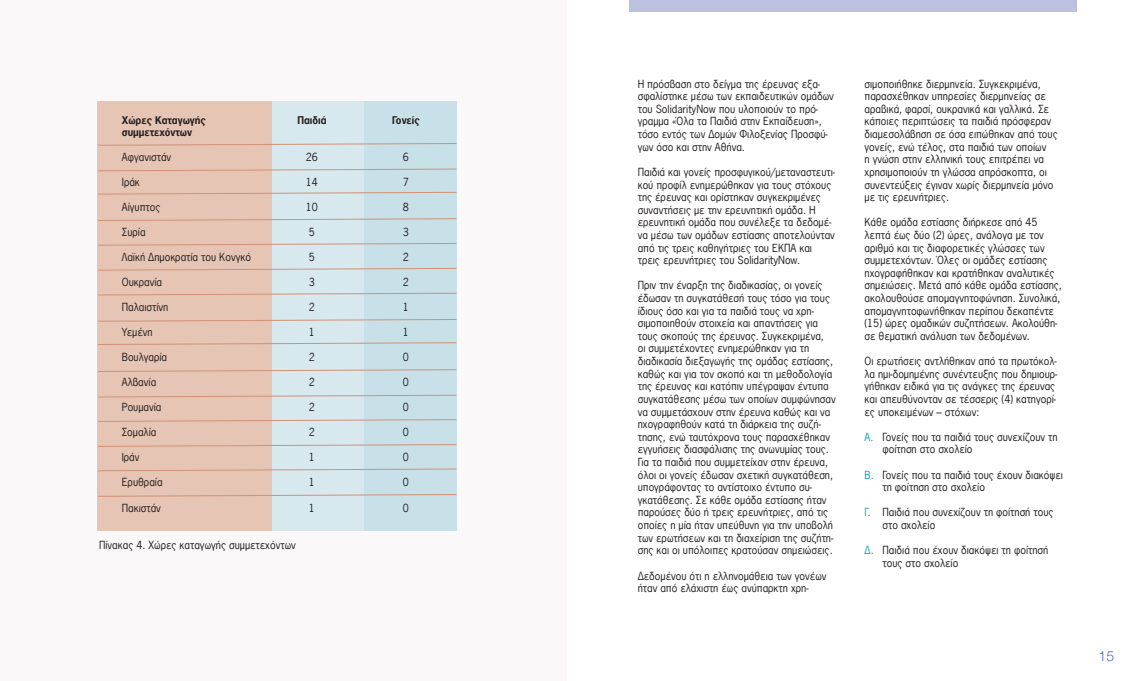
<style>
.page{position:relative;width:1134px;height:681px;background:#fff}
.page>*{position:absolute;margin:0;border:0;box-sizing:border-box;transform-origin:0 0}
.t1{font:300 14px "Helvetica Neue";color:#4f69b2}
.t2{font:10.5px/12.6px "News Gothic Greek";color:#231f20}
.t3{font:700 10px "News Gothic Greek";color:#231f20}
.s1{color:#149cb4}
</style>
<div class="page">
<div style="left:0;top:0;width:567px;height:680px;background:#faf8f9"></div>
<div style="left:98px;top:101px;width:177px;height:429px;background:#e7c5b4"></div>
<div style="left:272px;top:101px;width:92px;height:429px;background:#d7e8ee"></div>
<div style="left:364px;top:101px;width:92px;height:429px;background:#c8e0e8"></div>
<svg style="left:98px;top:143px;width:359px;height:3px"></svg>
<svg style="left:98px;top:168px;width:359px;height:3px"></svg>
<svg style="left:98px;top:192px;width:359px;height:2px"></svg>
<svg style="left:98px;top:218px;width:359px;height:3px"></svg>
<svg style="left:98px;top:243px;width:359px;height:2px"></svg>
<svg style="left:98px;top:268px;width:359px;height:2px"></svg>
<svg style="left:98px;top:292px;width:359px;height:3px"></svg>
<svg style="left:98px;top:319px;width:359px;height:2px"></svg>
<svg style="left:98px;top:342px;width:359px;height:3px"></svg>
<svg style="left:98px;top:369px;width:359px;height:3px"></svg>
<svg style="left:98px;top:394px;width:359px;height:3px"></svg>
<svg style="left:110px;top:419px;width:347px;height:2px"></svg>
<svg style="left:105px;top:444px;width:352px;height:2px"></svg>
<svg style="left:98px;top:468px;width:359px;height:3px"></svg>
<svg style="left:98px;top:494px;width:359px;height:2px"></svg>
<div style="left:629px;top:0;width:448px;height:11px;background:#bcc1e0"></div>
<p class="t3" style="left:122px;top:114px;width:85px">Χώρες Καταγωγής</p>
<p class="t3" style="left:297px;top:114px;width:31px">Παιδιά</p>
<p class="t3" style="left:392px;top:114px;width:29px">Γονείς</p>
<p class="t3" style="left:122px;top:126px;width:72px">συμμετεχόντων</p>
<p class="t2" style="left:122px;top:151px;width:51px">Αφγανιστάν</p>
<p class="t2" style="left:306px;top:151px;width:14px">26</p>
<p class="t2" style="left:403px;top:151px;width:8px">6</p>
<p class="t2" style="left:122px;top:176px;width:20px">Ιράκ</p>
<p class="t2" style="left:306px;top:176px;width:14px">14</p>
<p class="t2" style="left:403px;top:176px;width:8px">7</p>
<p class="t2" style="left:122px;top:201px;width:40px">Αίγυπτος</p>
<p class="t2" style="left:306px;top:201px;width:14px">10</p>
<p class="t2" style="left:403px;top:201px;width:8px">8</p>
<p class="t2" style="left:122px;top:226px;width:25px">Συρία</p>
<p class="t2" style="left:309px;top:226px;width:8px">5</p>
<p class="t2" style="left:403px;top:226px;width:8px">3</p>
<p class="t2" style="left:122px;top:251px;width:131px">Λαϊκή Δημοκρατία του Κονγκό</p>
<p class="t2" style="left:309px;top:251px;width:8px">5</p>
<p class="t2" style="left:403px;top:251px;width:8px">2</p>
<p class="t2" style="left:122px;top:276px;width:42px">Ουκρανία</p>
<p class="t2" style="left:309px;top:276px;width:8px">3</p>
<p class="t2" style="left:403px;top:276px;width:8px">2</p>
<p class="t2" style="left:122px;top:301px;width:48px">Παλαιστίνη</p>
<p class="t2" style="left:309px;top:301px;width:8px">2</p>
<p class="t2" style="left:403px;top:301px;width:8px">1</p>
<p class="t2" style="left:122px;top:326px;width:32px">Υεμένη</p>
<p class="t2" style="left:309px;top:326px;width:8px">1</p>
<p class="t2" style="left:403px;top:326px;width:8px">1</p>
<p class="t2" style="left:122px;top:351px;width:47px">Βουλγαρία</p>
<p class="t2" style="left:309px;top:351px;width:8px">2</p>
<p class="t2" style="left:403px;top:351px;width:8px">0</p>
<p class="t2" style="left:122px;top:376px;width:36px">Αλβανία</p>
<p class="t2" style="left:309px;top:376px;width:8px">2</p>
<p class="t2" style="left:403px;top:376px;width:8px">0</p>
<p class="t2" style="left:122px;top:401px;width:41px">Ρουμανία</p>
<p class="t2" style="left:309px;top:401px;width:8px">2</p>
<p class="t2" style="left:403px;top:401px;width:8px">0</p>
<p class="t2" style="left:122px;top:426px;width:36px">Σομαλία</p>
<p class="t2" style="left:309px;top:426px;width:8px">2</p>
<p class="t2" style="left:403px;top:426px;width:8px">0</p>
<p class="t2" style="left:122px;top:451px;width:19px">Ιράν</p>
<p class="t2" style="left:309px;top:451px;width:8px">1</p>
<p class="t2" style="left:403px;top:451px;width:8px">0</p>
<p class="t2" style="left:122px;top:476px;width:42px">Ερυθραία</p>
<p class="t2" style="left:309px;top:476px;width:8px">1</p>
<p class="t2" style="left:403px;top:476px;width:8px">0</p>
<p class="t2" style="left:122px;top:501px;width:41px">Πακιστάν</p>
<p class="t2" style="left:309px;top:501px;width:8px">1</p>
<p class="t2" style="left:403px;top:501px;width:8px">0</p>
<p class="t2" style="left:99px;top:538px;width:198px">Πίνακας 4. Χώρες καταγωγής συμμετεχόντων</p>
<p class="t2" style="left:638px;top:77px;width:198px">Η πρόσβαση στο δείγμα της έρευνας εξα&shy;σφαλίστηκε μέσω των εκπαιδευτικών ομάδων του SolidarityNow που υλοποιούν το πρό&shy;γραμμα «Όλα τα Παιδιά στην Εκπαίδευση», τόσο εντός των Δομών Φιλοξενίας Προσφύ&shy;γων όσο και στην Αθήνα.</p>
<p class="t2" style="left:638px;top:165px;width:199px">Παιδιά και γονείς προσφυγικού/μεταναστευτι&shy;κού προφίλ ενημερώθηκαν για τους στόχους της έρευνας και ορίστηκαν συγκεκριμένες συναντήσεις με την ερευνητική ομάδα. Η ερευνητική ομάδα που συνέλεξε τα δεδομέ&shy;να μέσω των ομάδων εστίασης αποτελούνταν από τις τρεις καθηγήτριες του ΕΚΠΑ και τρεις ερευνήτριες του SolidarityNow.</p>
<p class="t2" style="left:638px;top:279px;width:199px">Πριν την έναρξη της διαδικασίας, οι γονείς έδωσαν τη συγκατάθεσή τους τόσο για τους ίδιους όσο και για τα παιδιά τους να χρη&shy;σιμοποιηθούν στοιχεία και απαντήσεις για τους σκοπούς της έρευνας. Συγκεκριμένα,<br>οι συμμετέχοντες ενημερώθηκαν για τη διαδικασία διεξαγωγής της ομάδας εστίασης, καθώς και για τον σκοπό και τη μεθοδολογία της έρευνας και κατόπιν υπέγραψαν έντυπα συγκατάθεσης μέσω των οποίων συμφώνησαν να συμμετάσχουν στην έρευνα καθώς και να ηχογραφηθούν κατά τη διάρκεια της συζή&shy;τησης, ενώ ταυτόχρονα τους παρασχέθηκαν εγγυήσεις διασφάλισης της ανωνυμίας τους.<br>Για τα παιδιά που συμμετείχαν στην έρευνα, όλοι οι γονείς έδωσαν σχετική συγκατάθεση, υπογράφοντας το αντίστοιχο έντυπο συ&shy;γκατάθεσης. Σε κάθε ομάδα εστίασης ήταν παρούσες δύο ή τρεις ερευνήτριες, από τις οποίες η μία ήταν υπεύθυνη για την υποβολή των ερωτήσεων και τη διαχείριση της συζήτη&shy;σης και οι υπόλοιπες κρατούσαν σημειώσεις.</p>
<p class="t2" style="left:638px;top:569px;width:190px">Δεδομένου ότι η ελληνομάθεια των γονέων ήταν από ελάχιστη έως ανύπαρκτη χρη-</p>
<p class="t2" style="left:864px;top:77px;width:195px">σιμοποιήθηκε διερμηνεία. Συγκεκριμένα, παρασχέθηκαν υπηρεσίες διερμηνείας σε αραβικά, φαρσί, ουκρανικά και γαλλικά. Σε κάποιες περιπτώσεις τα παιδιά πρόσφεραν διαμεσολάβηση σε όσα ειπώθηκαν από τους γονείς, ενώ τέλος, στα παιδιά των οποίων<br>η γνώση στην ελληνική τους επιτρέπει να χρησιμοποιούν τη γλώσσα απρόσκοπτα, οι συνεντεύξεις έγιναν χωρίς διερμηνεία μόνο με τις ερευνήτριες.</p>
<p class="t2" style="left:864px;top:216px;width:199px">Κάθε ομάδα εστίασης διήρκεσε από 45 λεπτά έως δύο (2) ώρες, ανάλογα με τον αριθμό και τις διαφορετικές γλώσσες των συμμετεχόντων. Όλες οι ομάδες εστίασης ηχογραφήθηκαν και κρατήθηκαν αναλυτικές σημειώσεις. Μετά από κάθε ομάδα εστίασης, ακολουθούσε απομαγνητοφώνηση. Συνολικά, απομαγνητοφωνήθηκαν περίπου δεκαπέντε (15) ώρες ομαδικών συζητήσεων. Ακολούθη&shy;σε θεματική ανάλυση των δεδομένων.</p>
<p class="t2" style="left:864px;top:354px;width:194px">Οι ερωτήσεις αντλήθηκαν από τα πρωτόκολ&shy;λα ημι-δομημένης συνέντευξης που δημιουρ&shy;γήθηκαν ειδικά για τις ανάγκες της έρευνας και απευθύνονταν σε τέσσερις (4) κατηγορί&shy;ες υποκειμένων – στόχων:</p>
<p class="t2" style="left:882px;top:430px;width:177px;text-indent:-18px"><span class="s1">Α.</span> Γονείς που τα παιδιά τους συνεχίζουν τη φοίτηση στο σχολείο</p>
<p class="t2" style="left:882px;top:468px;width:182px;text-indent:-18px"><span class="s1">Β.</span> Γονείς που τα παιδιά τους έχουν διακόψει τη φοίτηση στο σχολείο</p>
<p class="t2" style="left:882px;top:506px;width:173px;text-indent:-18px"><span class="s1">Γ.</span> Παιδιά που συνεχίζουν τη φοίτησή τους στο σχολείο</p>
<p class="t2" style="left:882px;top:543px;width:167px;text-indent:-18px"><span class="s1">Δ.</span> Παιδιά που έχουν διακόψει τη φοίτησή τους στο σχολείο</p>
<h1 class="t1" style="left:1098px;top:644px;width:17px">15</h1>
</div>
